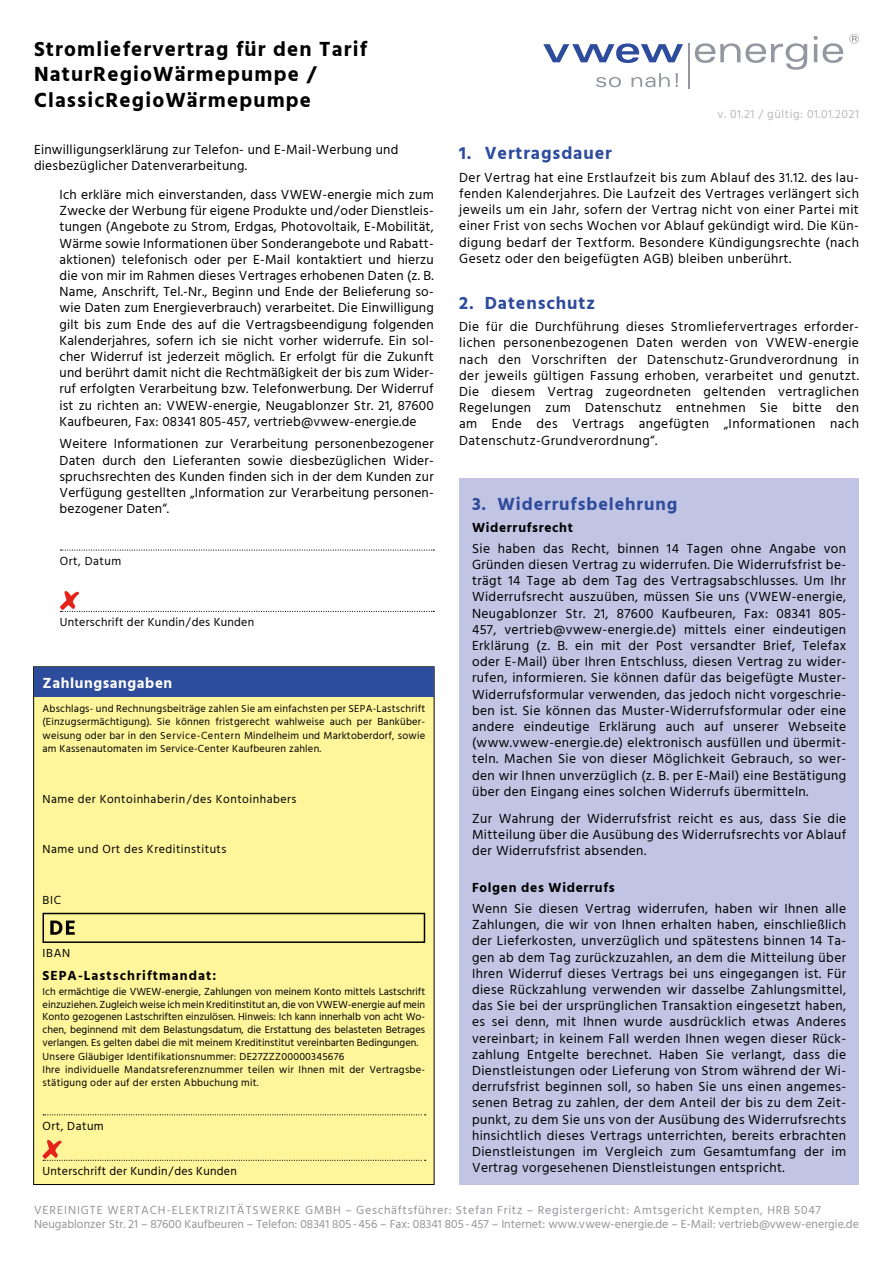
<style>
.page{position:relative;width:893px;height:1263px;background:#fff}
.page>*{position:absolute;margin:0;border:0;box-sizing:border-box;transform-origin:0 0}
.t1{font:700 21px/25.2px "Hind";letter-spacing:.055em;color:#000}
.t2{font:700 18px "Hind";letter-spacing:.05em;color:#2e4c9c}
.t3{font:700 15px "Hind";letter-spacing:.04em;color:#fff}
.t4{font:13.5px/16.2px "Hind";letter-spacing:.03em;color:#000;text-align:justify}
.t5{font:700 13.5px "Hind";letter-spacing:.05em;color:#000}
.t6{font:700 13.5px "Hind";letter-spacing:.08em;color:#000}
.t7{font:12px/14.4px "Hind";letter-spacing:.06em;color:#94949d}
.t8{font:12px "Hind";letter-spacing:.04em;color:#000}
.t9{font:12px "Hind";letter-spacing:.02em;color:#000}
.t10{font:12px "Hind";letter-spacing:.045em;color:#bababf}
.t11{font:10.5px/12.6px "Hind";letter-spacing:.025em;color:#000;text-align:justify}
</style>
<div class="page">
<svg style="left:543px;top:43px;width:140px;height:20px"></svg>
<svg style="left:695px;top:36px;width:148px;height:34px"></svg>
<svg style="left:596px;top:73px;width:82px;height:14px"></svg>
<svg style="left:849px;top:34px;width:10px;height:10px"></svg>
<hr style="left:688px;top:43px;width:1px;height:46px;background:#94979f">
<div style="left:459px;top:478px;width:400px;height:707px;background:#c2c4e4"></div>
<svg style="left:61px;top:549px;width:373px;height:2px"></svg>
<div style="left:33px;top:666px;width:402px;height:519px;background:#fff69b"></div>
<div style="left:34px;top:667px;width:400px;height:30px;background:#2e4c9c"></div>
<div style="left:43px;top:913px;width:382px;height:30px;border:2px solid #000"></div>
<svg style="left:50px;top:920px;width:25px;height:15px"></svg>
<svg style="left:43px;top:1114px;width:383px;height:1px"></svg>
<svg style="left:42px;top:1139px;width:384px;height:22px;background:#f9ed95"></svg>
<svg style="left:60px;top:591px;width:374px;height:21px"></svg>
<h1 class="t1" style="left:34px;top:36px;width:334px">Stromliefervertrag für den Tarif<br>NaturRegioWärmepumpe /<br>ClassicRegioWärmepumpe</h1>
<p class="t4" style="left:34px;top:142px;width:366px">Einwilligungserklärung zur Telefon- und E-Mail-Werbung und diesbezüglicher Datenverarbeitung.</p>
<p class="t4" style="left:60px;top:187px;width:376px">Ich erkläre mich einverstanden, dass VWEW-energie mich zum Zwecke der Werbung für eigene Produkte und/oder Dienstleis&shy;tungen (Angebote zu Strom, Erdgas, Photovoltaik, E-Mobilität, Wärme sowie Informationen über Sonderangebote und Rabatt&shy;aktionen) telefonisch oder per E-Mail kontaktiert und hierzu die von mir im Rahmen dieses Vertrages erhobenen Daten (z. B.<br>Name, Anschrift, Tel.-Nr., Beginn und Ende der Belieferung so&shy;wie Daten zum Energieverbrauch) verarbeitet. Die Einwilligung gilt bis zum Ende des auf die Vertragsbeendigung folgenden Kalenderjahres, sofern ich sie nicht vorher widerrufe. Ein sol&shy;cher Widerruf ist jederzeit möglich. Er erfolgt für die Zukunft und berührt damit nicht die Rechtmäßigkeit der bis zum Wider&shy;ruf erfolgten Verarbeitung bzw. Telefonwerbung. Der Widerruf ist zu richten an: VWEW-energie, Neugablonzer Str. 21, 87600<br>Kaufbeuren, Fax: 08341 805-457, vertrieb@vwew-energie.de</p>
<p class="t4" style="left:60px;top:437px;width:376px">Weitere Informationen zur Verarbeitung personenbezogener Daten durch den Lieferanten sowie diesbezüglichen Wider&shy;spruchsrechten des Kunden finden sich in der dem Kunden zur Verfügung gestellten „Information zur Verarbeitung personen&shy;bezogener Daten“.</p>
<p class="t8" style="left:60px;top:553px;width:63px">Ort, Datum</p>
<p class="t9" style="left:60px;top:614px;width:196px">Unterschrift der Kundin/des Kunden</p>
<p class="t3" style="left:43px;top:674px;width:131px">Zahlungsangaben</p>
<p class="t11" style="left:43px;top:702px;width:384px;line-height:13.5px">Abschlags- und Rechnungsbeiträge zahlen Sie am einfachsten per SEPA-Lastschrift (Einzugsermächtigung). Sie können fristgerecht wahlweise auch per Banküber&shy;weisung oder bar in den Service-Centern Mindelheim und Marktoberdorf, sowie am Kassenautomaten im Service-Center Kaufbeuren zahlen.</p>
<p class="t8" style="left:43px;top:790px;width:255px">Name der Kontoinhaberin/des Kontoinhabers</p>
<p class="t8" style="left:43px;top:841px;width:185px">Name und Ort des Kreditinstituts</p>
<p class="t8" style="left:43px;top:891px;width:20px">BIC</p>
<p class="t8" style="left:43px;top:945px;width:29px">IBAN</p>
<p class="t6" style="left:43px;top:968px;width:175px">SEPA-Lastschriftmandat:</p>
<p class="t11" style="left:43px;top:986px;width:384px">Ich ermächtige die VWEW-energie, Zahlungen von meinem Konto mittels Lastschrift einzuziehen. Zugleich weise ich mein Kreditinstitut an, die von VWEW-energie auf mein Konto gezogenen Lastschriften einzulösen. Hinweis: Ich kann innerhalb von acht Wo&shy;chen, beginnend mit dem Belastungsdatum, die Erstattung des belasteten Betrages verlangen. Es gelten dabei die mit meinem Kreditinstitut vereinbarten Bedingungen.</p>
<p class="t11" style="left:43px;top:1051px;width:384px;text-align:left">Unsere Gläubiger Identifikationsnummer: DE27ZZZ00000345676<br>Ihre individuelle Mandatsreferenznummer teilen wir Ihnen mit der Vertragsbe&shy;stätigung oder auf der ersten Abbuchung mit.</p>
<p class="t8" style="left:43px;top:1117px;width:63px">Ort, Datum</p>
<p class="t9" style="left:43px;top:1163px;width:196px">Unterschrift der Kundin/des Kunden</p>
<p class="t10" style="left:717px;top:106px;width:143px">v. 01.21 / gültig: 01.01.2021</p>
<h2 class="t2" style="left:459px;top:142px;width:154px">1. Vertragsdauer</h2>
<p class="t4" style="left:459px;top:170px;width:401px">Der Vertrag hat eine Erstlaufzeit bis zum Ablauf des 31.12. des lau&shy;fenden Kalenderjahres. Die Laufzeit des Vertrages verlängert sich jeweils um ein Jahr, sofern der Vertrag nicht von einer Partei mit einer Frist von sechs Wochen vor Ablauf gekündigt wird. Die Kün&shy;digung bedarf der Textform. Besondere Kündigungsrechte (nach Gesetz oder den beigefügten AGB) bleiben unberührt.</p>
<h2 class="t2" style="left:459px;top:292px;width:137px">2. Datenschutz</h2>
<p class="t4" style="left:459px;top:319px;width:401px">Die für die Durchführung dieses Stromliefervertrages erforder&shy;lichen personenbezogenen Daten werden von VWEW-energie nach den Vorschriften der Datenschutz-Grundverordnung in der jeweils gültigen Fassung erhoben, verarbeitet und genutzt.<br>Die diesem Vertrag zugeordneten geltenden vertraglichen Regelungen zum Datenschutz entnehmen Sie bitte den am Ende des Vertrags angefügten „Informationen nach Datenschutz-Grundverordnung“.</p>
<h2 class="t2" style="left:472px;top:493px;width:207px">3. Widerrufsbelehrung</h2>
<p class="t5" style="left:472px;top:520px;width:102px">Widerrufsrecht</p>
<p class="t4" style="left:472px;top:541px;width:376px">Sie haben das Recht, binnen 14 Tagen ohne Angabe von Gründen diesen Vertrag zu widerrufen. Die Widerrufsfrist be&shy;trägt 14 Tage ab dem Tag des Vertragsabschlusses. Um Ihr Widerrufsrecht auszuüben, müssen Sie uns (VWEW-energie, Neugablonzer Str. 21, 87600 Kaufbeuren, Fax: 08341 805- 457, vertrieb@vwew-energie.de) mittels einer eindeutigen Erklärung (z. B. ein mit der Post versandter Brief, Telefax oder E-Mail) über Ihren Entschluss, diesen Vertrag zu wider&shy;rufen, informieren. Sie können dafür das beigefügte Muster-Widerrufsformular verwenden, das jedoch nicht vorgeschrie&shy;ben ist. Sie können das Muster-Widerrufsformular oder eine andere eindeutige Erklärung auch auf unserer Webseite (www.vwew-energie.de) elektronisch ausfüllen und übermit&shy;teln. Machen Sie von dieser Möglichkeit Gebrauch, so wer&shy;den wir Ihnen unverzüglich (z. B. per E-Mail) eine Bestätigung über den Eingang eines solchen Widerrufs übermitteln.</p>
<p class="t4" style="left:472px;top:811px;width:376px">Zur Wahrung der Widerrufsfrist reicht es aus, dass Sie die Mitteilung über die Ausübung des Widerrufsrechts vor Ablauf der Widerrufsfrist absenden.</p>
<p class="t5" style="left:472px;top:880px;width:144px">Folgen des Widerrufs</p>
<p class="t4" style="left:472px;top:901px;width:376px">Wenn Sie diesen Vertrag widerrufen, haben wir Ihnen alle Zahlungen, die wir von Ihnen erhalten haben, einschließlich der Lieferkosten, unverzüglich und spätestens binnen 14 Ta&shy;gen ab dem Tag zurückzuzahlen, an dem die Mitteilung über Ihren Widerruf dieses Vertrags bei uns eingegangen ist. Für diese Rückzahlung verwenden wir dasselbe Zahlungsmittel, das Sie bei der ursprünglichen Transaktion eingesetzt haben, es sei denn, mit Ihnen wurde ausdrücklich etwas Anderes vereinbart; in keinem Fall werden Ihnen wegen dieser Rück&shy;zahlung Entgelte berechnet. Haben Sie verlangt, dass die Dienstleistungen oder Lieferung von Strom während der Wi&shy;derrufsfrist beginnen soll, so haben Sie uns einen angemes&shy;senen Betrag zu zahlen, der dem Anteil der bis zu dem Zeit&shy;punkt, zu dem Sie uns von der Ausübung des Widerrufsrechts hinsichtlich dieses Vertrags unterrichten, bereits erbrachten Dienstleistungen im Vergleich zum Gesamtumfang der im Vertrag vorgesehenen Dienstleistungen entspricht.</p>
<p class="t7" style="left:34px;top:1203px;width:826px">VEREINIGTE WERTACH-ELEKTRIZITÄTSWERKE GMBH – Geschäftsführer: Stefan Fritz – Registergericht: Amtsgericht Kempten, HRB 5047<br>Neugablonzer Str. 21 – 87600 Kaufbeuren – Telefon: 08341 805-456 – Fax: 08341 805-457 – Internet: www.vwew-energie.de – E-Mail: vertrieb@vwew-energie.de</p>
</div>
